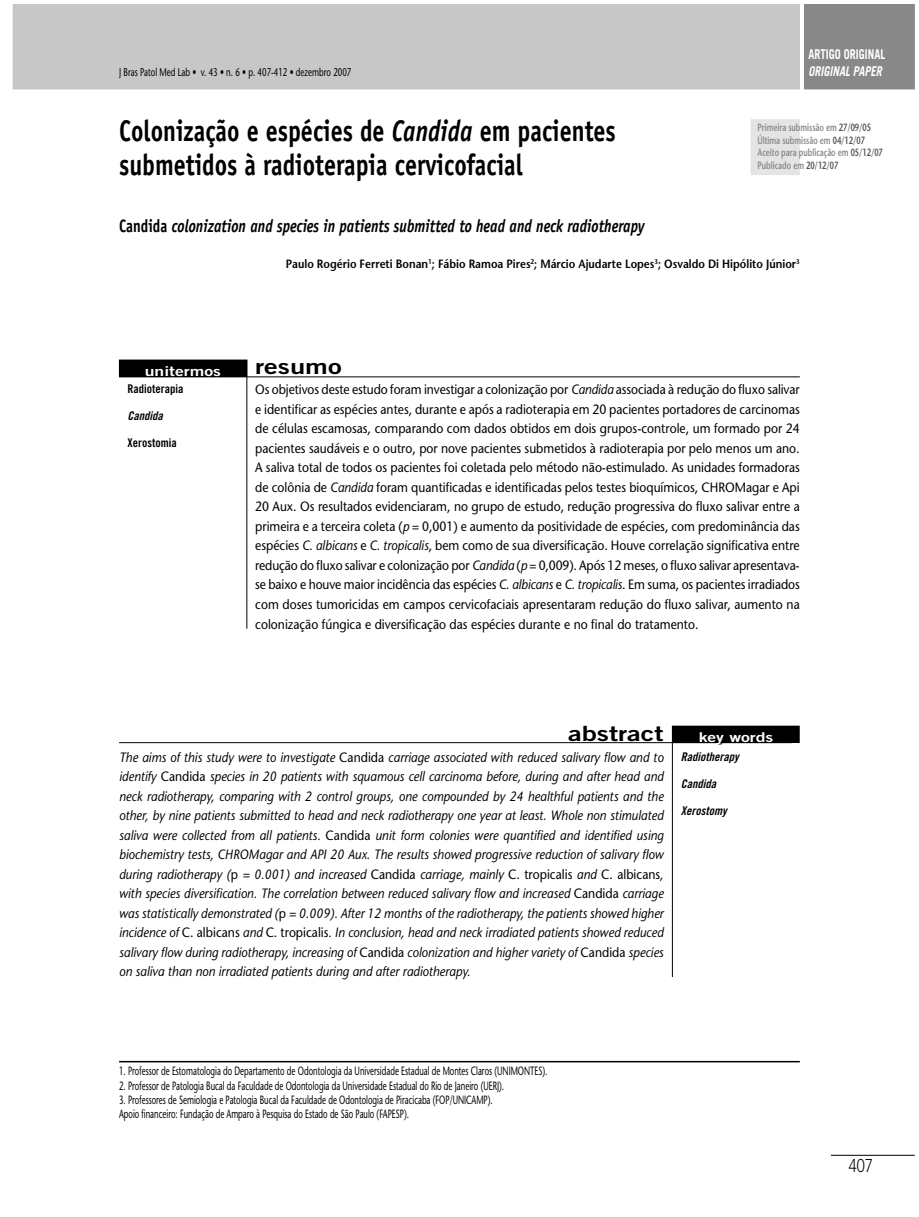
<style>
.page{position:relative;width:919px;height:1217px;background:#fff}
.page>*{position:absolute;margin:0;border:0;box-sizing:border-box;transform-origin:0 0}
.t1{font:700 30px/34.5px "Officina Sans Std";color:#000;scale:.8 1}
.t2{font:21px "Trade Gothic LT Std Bd 2";color:#000;scale:1.3 1}
.t3{font:italic 700 18px "Officina Sans Std";color:#000;scale:.8 1}
.t4{font:300 18px "Trade Gothic LT Std";color:#000;scale:.8 1}
.t5{font:500 13.5px/19.5px "Stone Sans Std";color:#000;text-align:justify;scale:.9 1}
.t6{font:italic 500 13.5px/19.5px "Stone Sans Std";color:#000;text-align:justify;scale:.9 1}
.t7{font:13.5px "Trade Gothic LT Std Bd 2";color:#fff;scale:1.3 1}
.t8{font:700 13.5px "Trade Gothic LT Std";color:#fff;scale:.8 1}
.t9{font:italic 700 13.5px "Trade Gothic LT Std";color:#fff;scale:.8 1}
.t10{font:500 12px/14.4px "Stone Sans Std";color:#000;scale:.65 1}
.t11{font:600 12px "Stone Sans Std";color:#000;scale:.9 1}
.t12{font:12px "Trade Gothic LT Std Bd Cn 20 Obl";color:#000}
.t13{font:12px "Trade Gothic LT Std Bd Cn 20";color:#000}
.t14{font:500 11.25px "Stone Sans Std";color:#000;scale:.7 1}
.t15{font:600 10.5px/12.6px "Stone Sans Std";color:#888;scale:.7 1}
.s1{font-style:italic}
.s2{font-style:normal}
.s3{color:#545454}
</style>
<div class="page">
<div style="left:804px;top:5px;width:110px;height:84px;background:#888"></div>
<div style="left:804px;top:4px;width:110px;height:85px;border:1px solid #888"></div>
<div style="left:13px;top:5px;width:786px;height:84px;background:#c7c7c7"></div>
<div style="left:13px;top:4px;width:786px;height:85px;border:1px solid #c7c7c7"></div>
<div style="left:751px;top:120px;width:48px;height:54px;background:#e4e4e4"></div>
<div style="left:750px;top:119px;width:49px;height:56px;border:2px solid #e4e4e4"></div>
<hr style="left:830px;top:1154px;width:84px;height:1px;background:#000">
<hr style="left:246px;top:376px;width:1px;height:252px;background:#000">
<div style="left:119px;top:360px;width:128px;height:16px;background:#000"></div>
<div style="left:119px;top:359px;width:128px;height:17px;border:1px solid #000"></div>
<hr style="left:672px;top:725px;width:1px;height:251px;background:#000">
<hr style="left:119px;top:742px;width:672px;height:1px;background:#000">
<hr style="left:119px;top:376px;width:680px;height:1px;background:#000">
<div style="left:672px;top:726px;width:131px;height:20px;background:#000"></div>
<hr style="left:119px;top:1060px;width:680px;height:2px;background:#000">
<p class="t14" style="left:119px;top:65px;width:333px">J Bras Patol Med Lab • v. 43 • n. 6 • p. 407-412 • dezembro 2007</p>
<p class="t8" style="left:808px;top:46px;width:98px">ARTIGO ORIGINAL</p>
<p class="t9" style="left:808px;top:62px;width:93px">ORIGINAL PAPER</p>
<h1 class="t1" style="left:119px;top:113px;width:622px">Colonização e espécies de <span class="s1">Candida</span> em pacientes submetidos à radioterapia cervicofacial</h1>
<h3 class="t3" style="left:119px;top:214px;width:658px"><span class="s2">Candida</span> colonization and species in patients submitted to head and neck radiotherapy</h3>
<p class="t11" style="left:286px;top:256px;width:572px">Paulo Rogério Ferreti Bonan<sup>1</sup>; Fábio Ramoa Pires<sup>2</sup>; Márcio Ajudarte Lopes<sup>3</sup>; Osvaldo Di Hipólito Júnior<sup>3</sup></p>
<p class="t15" style="left:757px;top:121px;width:181px">Primeira submissão em <span class="s3">27/09/05<br></span>Última submissão em <span class="s3">04/12/07<br></span>Aceito para publicação em <span class="s3">05/12/07<br></span>Publicado em <span class="s3">20/12/07</span></p>
<p class="t7" style="left:145px;top:362px;width:60px">unitermos</p>
<p class="t13" style="left:127px;top:381px;width:57px">Radioterapia</p>
<p class="t12" style="left:127px;top:408px;width:37px">Candida</p>
<p class="t13" style="left:127px;top:435px;width:51px">Xerostomia</p>
<h2 class="t2" style="left:255px;top:354px;width:68px">resumo</h2>
<p class="t5" style="left:255px;top:380px;width:606px">Os objetivos deste estudo foram investigar a colonização por <span class="s1">Candida</span> associada à redução do fluxo salivar e identificar as espécies antes, durante e após a radioterapia em 20 pacientes portadores de carcinomas de células escamosas, comparando com dados obtidos em dois grupos-controle, um formado por 24 pacientes saudáveis e o outro, por nove pacientes submetidos à radioterapia por pelo menos um ano.<br>A saliva total de todos os pacientes foi coletada pelo método não-estimulado. As unidades formadoras de colônia de <span class="s1">Candida</span> foram quantificadas e identificadas pelos testes bioquímicos, CHROMagar e Api 20 Aux. Os resultados evidenciaram, no grupo de estudo, redução progressiva do fluxo salivar entre a primeira e a terceira coleta (<span class="s1">p</span> = 0,001) e aumento da positividade de espécies, com predominância das espécies <span class="s1">C. albicans</span> e <span class="s1">C. tropicalis</span>, bem como de sua diversificação. Houve correlação significativa entre redução do fluxo salivar e colonização por <span class="s1">Candida</span> (<span class="s1">p</span> = 0,009). Após 12 meses, o fluxo salivar apresentava&shy;se baixo e houve maior incidência das espécies <span class="s1">C. albicans</span> e <span class="s1">C. tropicalis</span>. Em suma, os pacientes irradiados com doses tumoricidas em campos cervicofaciais apresentaram redução do fluxo salivar, aumento na colonização fúngica e diversificação das espécies durante e no final do tratamento.</p>
<h2 class="t2" style="left:568px;top:720px;width:75px">abstract</h2>
<p class="t7" style="left:698px;top:728px;width:59px">key words</p>
<p class="t6" style="left:119px;top:747px;width:606px">The aims of this study were to investigate <span class="s2">Candida</span> carriage associated with reduced salivary flow and to identify <span class="s2">Candida</span> species in 20 patients with squamous cell carcinoma before, during and after head and neck radiotherapy, comparing with 2 control groups, one compounded by 24 healthful patients and the other, by nine patients submitted to head and neck radiotherapy one year at least. Whole non stimulated saliva were collected from all patients. <span class="s2">Candida</span> unit form colonies were quantified and identified using biochemistry tests, CHROMagar and API 20 Aux. The results showed progressive reduction of salivary flow during radiotherapy (<span class="s2">p</span> = 0.001) and increased <span class="s2">Candida</span> carriage, mainly <span class="s2">C. tropicalis</span> and <span class="s2">C. albicans</span>, with species diversification. The correlation between reduced salivary flow and increased <span class="s2">Candida</span> carriage was statistically demonstrated (<span class="s2">p</span> = 0.009). After 12 months of the radiotherapy, the patients showed higher incidence of <span class="s2">C. albicans</span> and <span class="s2">C. tropicalis</span>. In conclusion, head and neck irradiated patients showed reduced salivary flow during radiotherapy, increasing of <span class="s2">Candida</span> colonization and higher variety of <span class="s2">Candida</span> species on saliva than non irradiated patients during and after radiotherapy.</p>
<p class="t12" style="left:680px;top:748px;width:59px">Radiotherapy</p>
<p class="t12" style="left:680px;top:775px;width:37px">Candida</p>
<p class="t12" style="left:680px;top:802px;width:47px">Xerostomy</p>
<p class="t10" style="left:119px;top:1063px;width:660px">1. Professor de Estomatologia do Departamento de Odontologia da Universidade Estadual de Montes Claros (UNIMONTES).</p>
<p class="t10" style="left:119px;top:1077px;width:593px">2. Professor de Patologia Bucal da Faculdade de Odontologia da Universidade Estadual do Rio de Janeiro (UERJ).</p>
<p class="t10" style="left:119px;top:1092px;width:576px">3. Professores de Semiologia e Patologia Bucal da Faculdade de Odontologia de Piracicaba (FOP/UNICAMP).<br>Apoio financeiro: Fundação de Amparo à Pesquisa do Estado de São Paulo (FAPESP).</p>
<h3 class="t4" style="left:848px;top:1154px;width:32px">407</h3>
</div>
